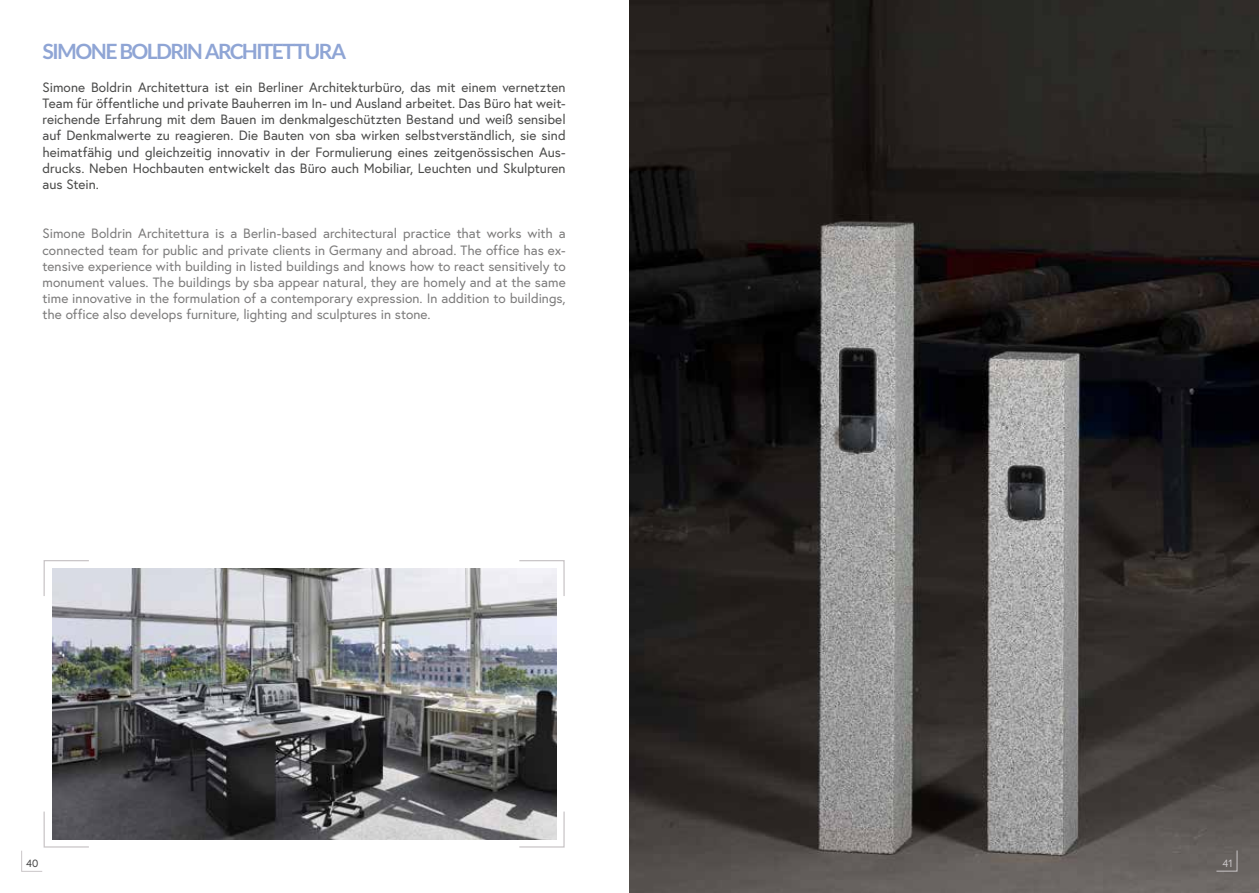
<style>
.page{position:relative;width:1259px;height:893px;background:#fff}
.page>*{position:absolute;margin:0;border:0;box-sizing:border-box;transform-origin:0 0}
.t1{font:700 21px "Lato";letter-spacing:-.075em;color:#8fa5d5}
.t2{font:13.5px/16.2px "Europa";color:#4a4a49;text-align:justify}
.t3{font:13.5px/16.2px "Europa";color:#7c7b7b;text-align:justify}
.t4{font:10.5px "Europa";color:#434343}
.t5{font:10.5px "Europa";color:#cac6c8}
</style>
<div class="page">
<img style="left:629px;top:0;width:630px;height:893px">
<svg style="left:1215px;top:850px;width:22px;height:22px"></svg>
<img style="left:52px;top:568px;width:504px;height:271px">
<svg style="left:518px;top:560px;width:47px;height:37px"></svg>
<svg style="left:518px;top:810px;width:47px;height:38px"></svg>
<svg style="left:43px;top:560px;width:47px;height:37px"></svg>
<svg style="left:21px;top:810px;width:69px;height:62px"></svg>
<h1 class="t1" style="left:43px;top:36px;width:305px">SIMONE BOLDRIN ARCHITETTURA</h1>
<p class="t2" style="left:43px;top:79px;width:525px">Simone Boldrin Architettura ist ein Berliner Architekturbüro, das mit einem vernetzten Team für öffentliche und private Bauherren im In- und Ausland arbeitet. Das Büro hat weit&shy;reichende Erfahrung mit dem Bauen im denkmalgeschützten Bestand und weiß sensibel auf Denkmalwerte zu reagieren. Die Bauten von sba wirken selbstverständlich, sie sind heimatfähig und gleichzeitig innovativ in der Formulierung eines zeitgenössischen Aus&shy;drucks. Neben Hochbauten entwickelt das Büro auch Mobiliar, Leuchten und Skulpturen aus Stein.</p>
<p class="t3" style="left:43px;top:225px;width:525px">Simone Boldrin Architettura is a Berlin-based architectural practice that works with a connected team for public and private clients in Germany and abroad. The office has ex&shy;tensive experience with building in listed buildings and knows how to react sensitively to monument values. The buildings by sba appear natural, they are homely and at the same time innovative in the formulation of a contemporary expression. In addition to buildings, the office also develops furniture, lighting and sculptures in stone.</p>
<p class="t4" style="left:26px;top:856px;width:14px">40</p>
<p class="t5" style="left:1222px;top:856px;width:12px">41</p>
</div>
